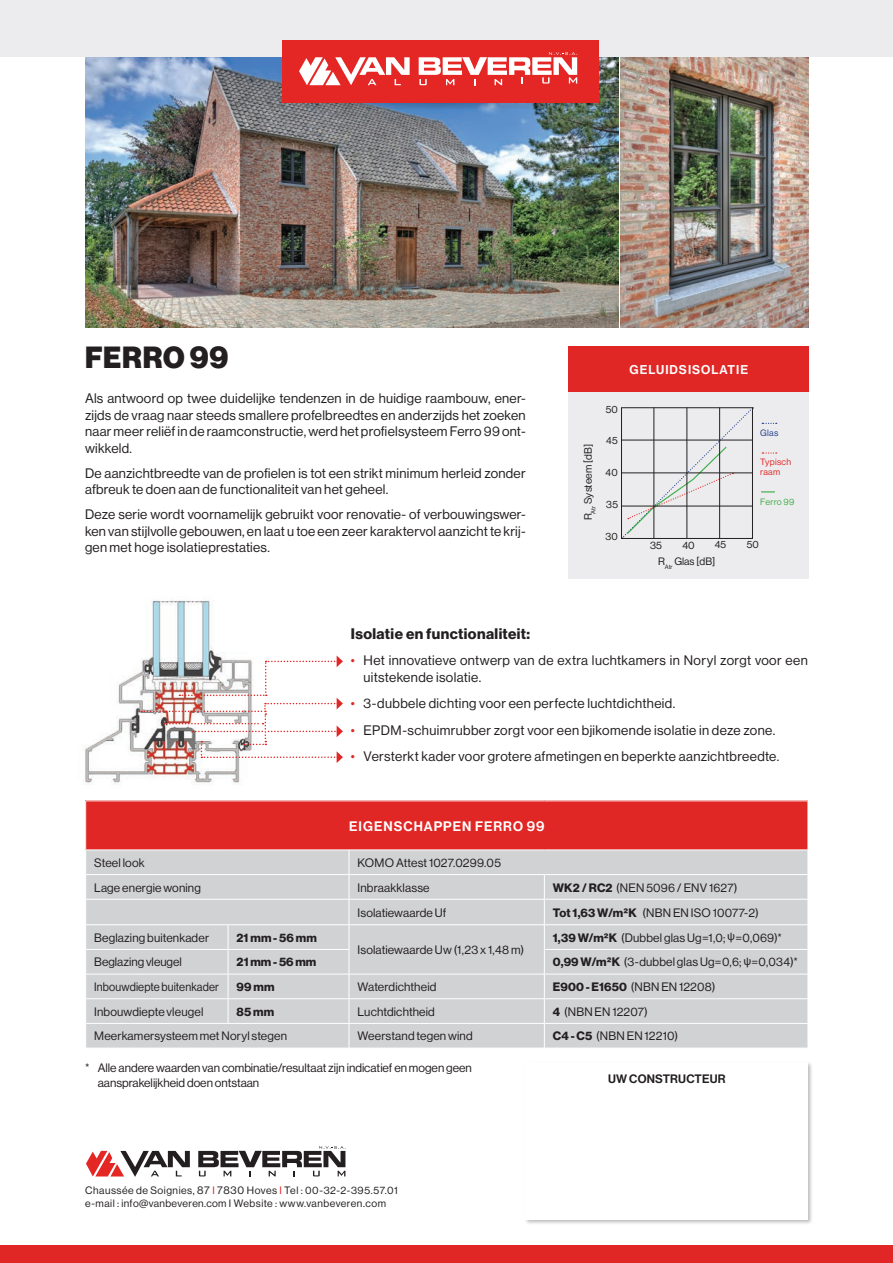
<style>
.page{position:relative;width:893px;height:1263px;background:#fff}
.page>*{position:absolute;margin:0;border:0;box-sizing:border-box;transform-origin:0 0}
.t1{font:30px "N Haas Grotesk DS Pro 95 Blk";letter-spacing:.025em;color:#231f20;scale:.95 1}
.t2{font:15px "N Haas Grotesk DS Pro 75 Bd";letter-spacing:.03em;color:#231f20}
.t3{font:13.5px/16.5px "N Haas Grotesk DS Pro 55 Rg";letter-spacing:.02em;color:#231f20;text-align:justify}
.t4{font:13.5px "N Haas Grotesk DS Pro 65 Md";letter-spacing:.075em;color:#fff}
.t5{font:12.45px "N Haas Grotesk DS Pro 65 Md";letter-spacing:.08em;color:#fff}
.t6{font:12px/14.4px "N Haas Grotesk DS Pro 55 Rg";letter-spacing:.01em;color:#231f20}
.t7{font:12px "N Haas Grotesk DS Pro 75 Bd";letter-spacing:.01em;color:#231f20}
.t8{font:12px "N Haas Grotesk DS Pro 55 Rg";letter-spacing:.01em;color:#231f20;scale:.93 1}
.t9{font:12px "N Haas Grotesk DS Pro 65 Md";letter-spacing:.015em;color:#231f20}
.t10{font:10.5px "N Haas Grotesk DS Pro 55 Rg";letter-spacing:.045em;color:#231f20}
.t11{font:10.5px "N Haas Grotesk DS Pro 55 Rg";color:#231f20}
.t12{font:10.2px "N Haas Grotesk DS Pro 55 Rg";letter-spacing:.02em;color:#231f20}
.t13{font:9px "N Haas Grotesk DS Pro 55 Rg";letter-spacing:.03em;color:#e12725}
.t14{font:9px "N Haas Grotesk DS Pro 55 Rg";letter-spacing:.025em;color:#40ae49}
.t15{font:9px "N Haas Grotesk DS Pro 55 Rg";color:#253f8e}
.s1{color:#e12725}
.s2{font-family:"N Haas Grotesk DS Pro 75 Bd"}
.s3{font-family:"Myriad Pro"}
</style>
<div class="page">
<img style="left:621px;top:56px;width:187px;height:271px">
<img style="left:85px;top:56px;width:534px;height:271px">
<div style="left:0;top:0;width:893px;height:56px;background:#ececee"></div>
<div style="left:524px;top:1061px;width:290px;height:164px;background:#231f20;opacity:.3"></div>
<div style="left:526px;top:1062px;width:282px;height:158px;background:#fff"></div>
<div style="left:0;top:1246px;width:893px;height:17px;background:#e12725"></div>
<div style="left:282px;top:40px;width:316px;height:62px;background:#e42625"></div>
<svg style="left:283px;top:52px;width:314px;height:58px"></svg>
<svg style="left:86px;top:1151px;width:104px;height:26px"></svg>
<svg style="left:198px;top:1146px;width:148px;height:30px"></svg>
<div style="left:86px;top:801px;width:722px;height:49px;background:#e12725"></div>
<div style="left:86px;top:851px;width:722px;height:197px;background:#d1d2d4"></div>
<hr style="left:85px;top:874px;width:143px;height:1px;background:#fff">
<hr style="left:228px;top:874px;width:121px;height:1px;background:#fff">
<hr style="left:349px;top:874px;width:195px;height:1px;background:#fff">
<hr style="left:544px;top:874px;width:264px;height:1px;background:#fff">
<hr style="left:85px;top:899px;width:143px;height:1px;background:#fff">
<hr style="left:228px;top:899px;width:121px;height:1px;background:#fff">
<hr style="left:349px;top:899px;width:195px;height:1px;background:#fff">
<hr style="left:544px;top:899px;width:264px;height:1px;background:#fff">
<hr style="left:85px;top:924px;width:143px;height:1px;background:#fff">
<hr style="left:228px;top:924px;width:121px;height:1px;background:#fff">
<hr style="left:349px;top:924px;width:195px;height:1px;background:#fff">
<hr style="left:544px;top:924px;width:264px;height:1px;background:#fff">
<hr style="left:85px;top:949px;width:143px;height:1px;background:#fff">
<hr style="left:228px;top:949px;width:121px;height:1px;background:#fff">
<hr style="left:544px;top:949px;width:264px;height:1px;background:#fff">
<hr style="left:85px;top:974px;width:143px;height:1px;background:#fff">
<hr style="left:228px;top:974px;width:121px;height:1px;background:#fff">
<hr style="left:349px;top:974px;width:195px;height:1px;background:#fff">
<hr style="left:544px;top:974px;width:264px;height:1px;background:#fff">
<hr style="left:85px;top:998px;width:143px;height:1px;background:#fff">
<hr style="left:228px;top:998px;width:121px;height:1px;background:#fff">
<svg style="left:228px;top:925px;width:1px;height:98px"></svg>
<hr style="left:349px;top:998px;width:195px;height:1px;background:#fff">
<hr style="left:544px;top:998px;width:264px;height:1px;background:#fff">
<hr style="left:85px;top:1023px;width:143px;height:1px;background:#fff">
<hr style="left:228px;top:1023px;width:121px;height:1px;background:#fff">
<hr style="left:349px;top:1023px;width:195px;height:1px;background:#fff">
<svg style="left:349px;top:850px;width:1px;height:198px"></svg>
<hr style="left:544px;top:1023px;width:264px;height:1px;background:#fff">
<svg style="left:544px;top:875px;width:1px;height:173px"></svg>
<div style="left:569px;top:390px;width:240px;height:189px;background:#ececee"></div>
<svg style="left:623px;top:409px;width:128px;height:128px"></svg>
<div style="left:569px;top:347px;width:240px;height:45px;background:#e12725"></div>
<svg style="left:762px;top:423px;width:15px;height:1px"></svg>
<svg style="left:762px;top:452px;width:15px;height:2px"></svg>
<svg style="left:761px;top:491px;width:14px;height:1px"></svg>
<div style="left:621px;top:407px;width:132px;height:132px;border:1px solid #231f20"></div>
<hr style="left:654px;top:408px;width:1px;height:131px;background:#231f20">
<hr style="left:687px;top:408px;width:1px;height:131px;background:#231f20">
<hr style="left:719px;top:408px;width:1px;height:131px;background:#231f20">
<hr style="left:621px;top:440px;width:131px;height:1px;background:#231f20">
<hr style="left:621px;top:473px;width:131px;height:1px;background:#231f20">
<hr style="left:621px;top:506px;width:131px;height:1px;background:#231f20">
<img style="left:85px;top:600px;width:158px;height:184px">
<svg style="left:141px;top:655px;width:202px;height:108px"></svg>
<p class="t1" style="left:85px;top:340px;width:152px">FERRO 99</p>
<p class="t3" style="left:85px;top:390px;width:442px">Als antwoord op twee duidelijke tendenzen in de huidige raambouw, ener&shy;zijds de vraag naar steeds smallere profelbreedtes en anderzijds het zoeken naar meer reliëf in de raamconstructie, werd het profielsysteem Ferro 99 ont&shy;wikkeld.</p>
<p class="t3" style="left:85px;top:465px;width:442px">De aanzichtbreedte van de profielen is tot een strikt minimum herleid zonder afbreuk te doen aan de functionaliteit van het geheel.</p>
<p class="t3" style="left:85px;top:506px;width:442px">Deze serie wordt voornamelijk gebruikt voor renovatie- of verbouwingswer&shy;ken van stijlvolle gebouwen, en laat u toe een zeer karaktervol aanzicht te krij&shy;gen met hoge isolatieprestaties.</p>
<p class="t5" style="left:629px;top:362px;width:120px">GELUIDSISOLATIE</p>
<p class="t11" style="left:582px;top:520px;width:78px;rotate:-90deg">R<sub>Atr</sub> Systeem [dB]</p>
<p class="t12" style="left:606px;top:403px;width:14px">50</p>
<p class="t12" style="left:606px;top:435px;width:13px">45</p>
<p class="t12" style="left:606px;top:467px;width:14px">40</p>
<p class="t12" style="left:606px;top:499px;width:13px">35</p>
<p class="t12" style="left:605px;top:531px;width:14px">30</p>
<p class="t15" style="left:760px;top:427px;width:20px">Glas</p>
<p class="t13" style="left:760px;top:457px;width:33px">Typisch</p>
<p class="t13" style="left:760px;top:467px;width:22px">raam</p>
<p class="t14" style="left:760px;top:497px;width:36px">Ferro 99</p>
<p class="t10" style="left:650px;top:539px;width:13px">35</p>
<p class="t10" style="left:682px;top:539px;width:14px">40</p>
<p class="t12" style="left:715px;top:539px;width:13px">45</p>
<p class="t12" style="left:747px;top:539px;width:14px">50</p>
<p class="t10" style="left:658px;top:556px;width:59px">R<sub>Atr</sub> Glas [dB]</p>
<p class="t2" style="left:351px;top:625px;width:181px">Isolatie en functionaliteit:</p>
<p class="t3" style="left:364px;top:652px;width:446px;text-indent:-13px"><span class="s1">•</span> Het innovatieve ontwerp van de extra luchtkamers in Noryl zorgt voor een uitstekende isolatie.</p>
<p class="t3" style="left:351px;top:695px;width:326px"><span class="s1">•</span> 3-dubbele dichting voor een perfecte luchtdichtheid.</p>
<p class="t3" style="left:351px;top:722px;width:426px"><span class="s1">•</span> EPDM-schuimrubber zorgt voor een bjikomende isolatie in deze zone.</p>
<p class="t3" style="left:351px;top:748px;width:430px"><span class="s1">•</span> Versterkt kader voor grotere afmetingen en beperkte aanzichtbreedte.</p>
<p class="t4" style="left:349px;top:818px;width:197px">EIGENSCHAPPEN FERRO 99</p>
<p class="t6" style="left:94px;top:855px;width:52px">Steel look</p>
<p class="t6" style="left:357px;top:855px;width:145px">KOMO Attest 1027.0299.05</p>
<p class="t6" style="left:94px;top:880px;width:108px">Lage energie woning</p>
<p class="t6" style="left:357px;top:880px;width:74px">Inbraakklasse</p>
<p class="t6" style="left:553px;top:880px;width:186px"><span class="s2">WK2 / RC2</span> (NEN 5096 / ENV 1627)</p>
<p class="t6" style="left:357px;top:905px;width:90px">Isolatiewaarde Uf</p>
<p class="t6" style="left:553px;top:905px;width:207px"><span class="s2">Tot 1,63 W/m²K</span> (NBN EN ISO 10077-2)</p>
<p class="t6" style="left:94px;top:930px;width:116px">Beglazing buitenkader</p>
<p class="t7" style="left:237px;top:930px;width:82px">21 mm - 56 mm</p>
<p class="t6" style="left:357px;top:943px;width:168px">Isolatiewaarde Uw (1,23 x 1,48 m)</p>
<p class="t6" style="left:553px;top:930px;width:231px"><span class="s2">1,39 W/m²K</span> (Dubbel glas Ug=1,0; <span class="s3">ψ</span>=0,069)*</p>
<p class="t6" style="left:94px;top:955px;width:89px">Beglazing vleugel</p>
<p class="t7" style="left:237px;top:955px;width:81px">21 mm - 56 mm</p>
<p class="t6" style="left:553px;top:955px;width:246px"><span class="s2">0,99 W/m²K</span> (3-dubbel glas Ug=0,6; <span class="s3">ψ</span>=0,034)*</p>
<p class="t8" style="left:94px;top:980px;width:136px">Inbouwdiepte buitenkader</p>
<p class="t7" style="left:237px;top:980px;width:39px">99 mm</p>
<p class="t6" style="left:357px;top:980px;width:80px">Waterdichtheid</p>
<p class="t6" style="left:553px;top:980px;width:164px"><span class="s2">E900 - E1650</span> (NBN EN 12208)</p>
<p class="t6" style="left:94px;top:1004px;width:111px">Inbouwdiepte vleugel</p>
<p class="t7" style="left:237px;top:1004px;width:39px">85 mm</p>
<p class="t6" style="left:357px;top:1004px;width:79px">Luchtdichtheid</p>
<p class="t6" style="left:553px;top:1004px;width:96px"><span class="s2">4</span> (NBN EN 12207)</p>
<p class="t6" style="left:94px;top:1029px;width:194px">Meerkamersysteem met Noryl stegen</p>
<p class="t6" style="left:357px;top:1029px;width:117px">Weerstand tegen wind</p>
<p class="t6" style="left:553px;top:1029px;width:127px"><span class="s2">C4 - C5</span> (NBN EN 12210)</p>
<p class="t6" style="left:98px;top:1061px;width:376px;text-indent:-13px">* Alle andere waarden van combinatie/resultaat zijn indicatief en mogen geen aansprakelijkheid doen ontstaan</p>
<p class="t10" style="left:85px;top:1184px;width:314px">Chaussée de Soignies, 87 <span class="s1">I</span> 7830 Hoves <span class="s1">I</span> Tel : 00-32-2-395.57.01</p>
<p class="t10" style="left:85px;top:1198px;width:303px">e-mail : info@vanbeveren.com I Website : www.vanbeveren.com</p>
<p class="t9" style="left:608px;top:1072px;width:119px">UW CONSTRUCTEUR</p>
</div>
